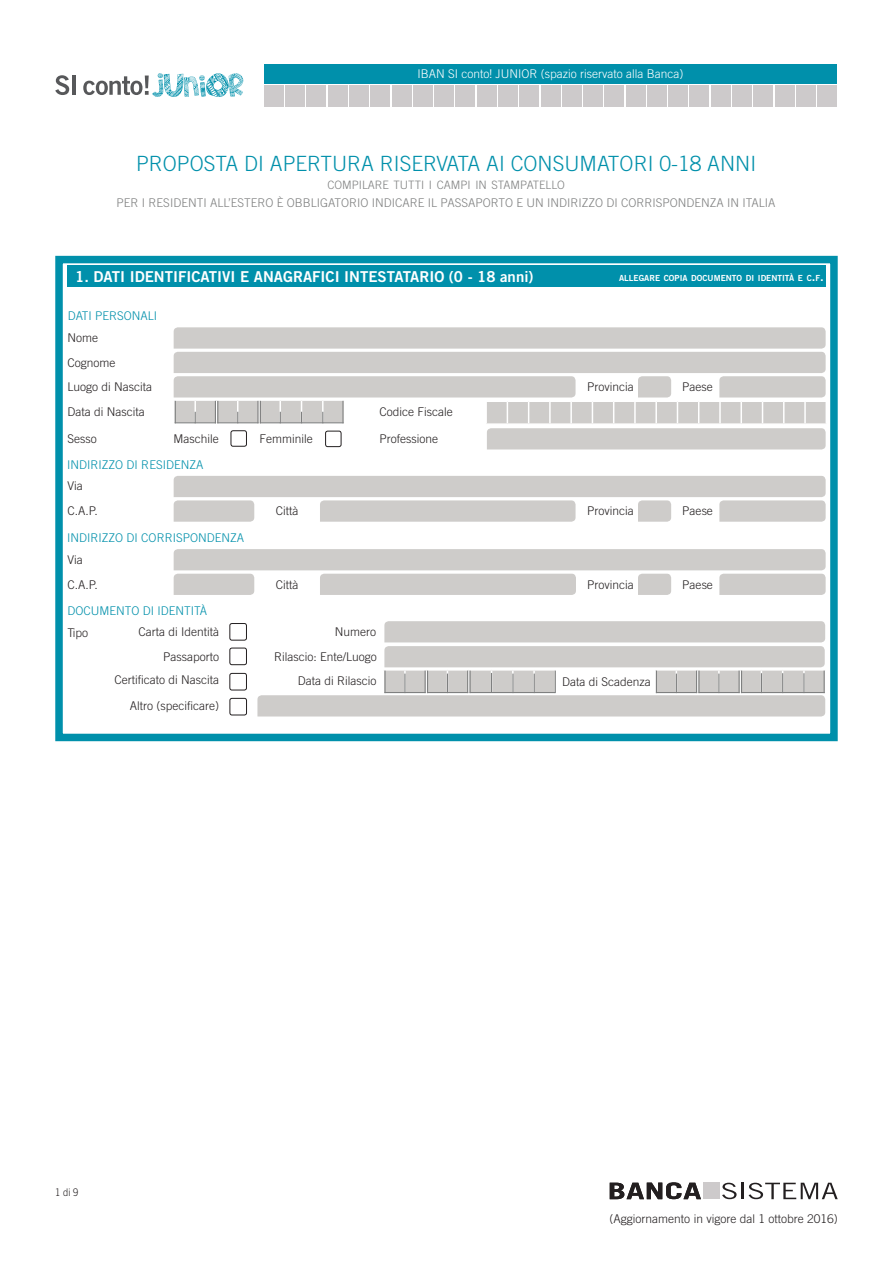
<style>
.page{position:relative;width:893px;height:1263px;background:#fff}
.page>*{position:absolute;margin:0;border:0;box-sizing:border-box;transform-origin:0 0}
.t1{font:300 21px "Trade Gothic LT Std";color:#0090ab}
.t2{font:15px "Trade Gothic LT Std Bd 2";color:#fff}
.t3{font:300 12px/24.2px "Trade Gothic LT Std";color:#231f20}
.t4{font:300 12px "Trade Gothic LT Std";color:#7f8080}
.t5{font:300 12px "Trade Gothic LT Std";color:#0090ab}
.t6{font:300 12px "Trade Gothic LT Std";color:#fff}
.t7{font:300 11.55px "Trade Gothic LT Std";color:#7f8080}
.t8{font:300 10.5px "Trade Gothic LT Std";color:#231f20;scale:.9 1}
.t9{font:8.4px "Trade Gothic LT Std Bd 2";color:#fff}
.s1{font-size:12px}
</style>
<div class="page">
<svg style="left:610px;top:1182px;width:91px;height:17px"></svg>
<svg style="left:722px;top:1183px;width:15px;height:16px"></svg>
<hr style="left:741px;top:1183px;width:3px;height:16px;background:#231f20">
<svg style="left:749px;top:1183px;width:89px;height:16px"></svg>
<div style="left:703px;top:1183px;width:17px;height:16px;background:#cdcacb"></div>
<div style="left:264px;top:85px;width:20px;height:21px;background:#cdcacb"></div>
<div style="left:285px;top:85px;width:20px;height:21px;background:#cdcacb"></div>
<div style="left:307px;top:85px;width:19px;height:21px;background:#cdcacb"></div>
<div style="left:328px;top:85px;width:20px;height:21px;background:#cdcacb"></div>
<div style="left:349px;top:85px;width:20px;height:21px;background:#cdcacb"></div>
<div style="left:370px;top:85px;width:20px;height:21px;background:#cdcacb"></div>
<div style="left:392px;top:85px;width:19px;height:21px;background:#cdcacb"></div>
<div style="left:413px;top:85px;width:20px;height:21px;background:#cdcacb"></div>
<div style="left:434px;top:85px;width:20px;height:21px;background:#cdcacb"></div>
<div style="left:455px;top:85px;width:20px;height:21px;background:#cdcacb"></div>
<div style="left:477px;top:85px;width:19px;height:21px;background:#cdcacb"></div>
<div style="left:498px;top:85px;width:20px;height:21px;background:#cdcacb"></div>
<div style="left:519px;top:85px;width:20px;height:21px;background:#cdcacb"></div>
<div style="left:541px;top:85px;width:19px;height:21px;background:#cdcacb"></div>
<div style="left:562px;top:85px;width:20px;height:21px;background:#cdcacb"></div>
<div style="left:583px;top:85px;width:20px;height:21px;background:#cdcacb"></div>
<div style="left:604px;top:85px;width:20px;height:21px;background:#cdcacb"></div>
<div style="left:626px;top:85px;width:20px;height:21px;background:#cdcacb"></div>
<div style="left:647px;top:85px;width:20px;height:21px;background:#cdcacb"></div>
<div style="left:668px;top:85px;width:20px;height:21px;background:#cdcacb"></div>
<div style="left:690px;top:85px;width:19px;height:21px;background:#cdcacb"></div>
<div style="left:711px;top:85px;width:20px;height:21px;background:#cdcacb"></div>
<div style="left:732px;top:85px;width:20px;height:21px;background:#cdcacb"></div>
<div style="left:753px;top:85px;width:20px;height:21px;background:#cdcacb"></div>
<div style="left:775px;top:85px;width:19px;height:21px;background:#cdcacb"></div>
<div style="left:796px;top:85px;width:20px;height:21px;background:#cdcacb"></div>
<div style="left:817px;top:85px;width:20px;height:21px;background:#cdcacb"></div>
<div style="left:264px;top:64px;width:573px;height:19px;background:#0090ab"></div>
<svg style="left:55px;top:255px;width:783px;height:487px"></svg>
<div style="left:67px;top:266px;width:759px;height:21px;background:#0090ab"></div>
<svg style="left:174px;top:476px;width:652px;height:46px"></svg>
<svg style="left:174px;top:549px;width:652px;height:46px"></svg>
<hr style="left:805px;top:400px;width:22px;height:2px;background:#fff">
<hr style="left:825px;top:402px;width:2px;height:21px;background:#fff">
<hr style="left:805px;top:423px;width:22px;height:2px;background:#fff">
<hr style="left:173px;top:399px;width:22px;height:2px;background:#fff">
<hr style="left:173px;top:401px;width:2px;height:21px;background:#fff">
<hr style="left:173px;top:422px;width:22px;height:2px;background:#fff">
<div style="left:230px;top:623px;width:17px;height:17px;border:1px solid #231f20;border-radius:2px"></div>
<div style="left:230px;top:648px;width:17px;height:17px;border:1px solid #231f20;border-radius:2px"></div>
<div style="left:230px;top:673px;width:17px;height:17px;border:1px solid #231f20;border-radius:2px"></div>
<svg style="left:174px;top:327px;width:652px;height:122px"></svg>
<svg style="left:55px;top:75px;width:14px;height:20px"></svg>
<hr style="left:72px;top:76px;width:4px;height:19px;background:#57585a">
<svg style="left:83px;top:73px;width:160px;height:24px"></svg>
<div style="left:230px;top:698px;width:17px;height:17px;border:1px solid #231f20;border-radius:2px"></div>
<svg style="left:257px;top:621px;width:569px;height:95px"></svg>
<p class="t6" style="left:417px;top:67px;width:268px">IBAN SI conto! JUNIOR (spazio riservato alla Banca)</p>
<h1 class="t1" style="left:136px;top:151px;width:622px">PROPOSTA DI APERTURA RISERVATA AI CONSUMATORI 0-18 ANNI</h1>
<p class="t7" style="left:327px;top:178px;width:8px">COMPI</p>
<p class="t7" style="left:362px;top:178px;width:14px">LARE</p>
<p class="t7" style="left:394px;top:178px;width:7px">TUTTI</p>
<p class="t7" style="left:429px;top:178px;width:16px">I CAMPI</p>
<p class="t7" style="left:475px;top:178px;width:24px">IN STAMPATE</p>
<p class="t7" style="left:546px;top:178px;width:20px">LLO</p>
<p class="t4" style="left:117px;top:195px;width:660px">PER I RESIDENTI ALL’ESTERO È OBBLIGATORIO INDICARE IL PASSAPORTO E UN INDIRIZZO DI CORRISPONDENZA IN ITALIA</p>
<p class="t2" style="left:75px;top:267px;width:460px">1. DATI IDENTIFICATIVI E ANAGRAFICI INTESTATARIO (0 - 18 anni)</p>
<p class="t5" style="left:68px;top:309px;width:91px">DATI PERSONALI</p>
<p class="t3" style="left:67px;top:325px;width:32px">Nome</p>
<p class="t3" style="left:67px;top:350px;width:86px">Cognome<br>Luogo di Nascita</p>
<p class="t3" style="left:67px;top:399px;width:79px">Data di Nascita</p>
<p class="t3" style="left:379px;top:400px;width:75px">Codice Fiscale</p>
<p class="t3" style="left:67px;top:427px;width:31px">Sesso</p>
<p class="t3" style="left:174px;top:427px;width:47px">Maschile</p>
<p class="t3" style="left:259px;top:427px;width:55px">Femminile</p>
<p class="t3" style="left:379px;top:427px;width:60px">Professione</p>
<p class="t5" style="left:67px;top:457px;width:138px">INDIRIZZO DI RESIDENZA</p>
<p class="t3" style="left:67px;top:473px;width:17px">Via</p>
<p class="t3" style="left:67px;top:499px;width:32px">C.A.P.</p>
<p class="t5" style="left:67px;top:531px;width:178px">INDIRIZZO DI CORRISPONDENZA</p>
<p class="t3" style="left:67px;top:547px;width:17px">Via</p>
<p class="t3" style="left:67px;top:572px;width:32px">C.A.P.</p>
<p class="t5" style="left:67px;top:604px;width:141px">DOCUMENTO DI IDENTITÀ</p>
<p class="t3" style="left:276px;top:499px;width:24px">Città</p>
<p class="t3" style="left:276px;top:572px;width:24px">Città</p>
<p class="t9" style="left:619px;top:272px;width:206px">ALLEGARE COPIA DOCUMENTO DI IDENTITÀ E C<span class="s1">.</span>F<span class="s1">.</span></p>
<p class="t3" style="left:587px;top:375px;width:48px">Provincia</p>
<p class="t3" style="left:682px;top:375px;width:32px">Paese</p>
<p class="t3" style="left:587px;top:499px;width:48px">Provincia</p>
<p class="t3" style="left:682px;top:499px;width:32px">Paese</p>
<p class="t3" style="left:587px;top:572px;width:48px">Provincia</p>
<p class="t3" style="left:682px;top:572px;width:32px">Paese</p>
<p class="t3" style="left:67px;top:620px;width:22px">Tipo</p>
<p class="t3" style="left:115px;top:620px;width:106px;text-align:right">Carta di Identità<br>Passaporto<br>Certificato di Nascita</p>
<p class="t3" style="left:130px;top:694px;width:91px">Altro (specificare)</p>
<p class="t3" style="left:335px;top:620px;width:43px">Numero</p>
<p class="t3" style="left:274px;top:644px;width:104px">Rilascio: Ente/Luogo</p>
<p class="t3" style="left:298px;top:669px;width:80px">Data di Rilascio</p>
<p class="t3" style="left:562px;top:670px;width:90px">Data di Scadenza</p>
<p class="t8" style="left:55px;top:1185px;width:27px">1 di 9</p>
<p class="t3" style="left:610px;top:1206px;width:230px">(Aggiornamento in vigore dal 1 ottobre 2016)</p>
</div>
